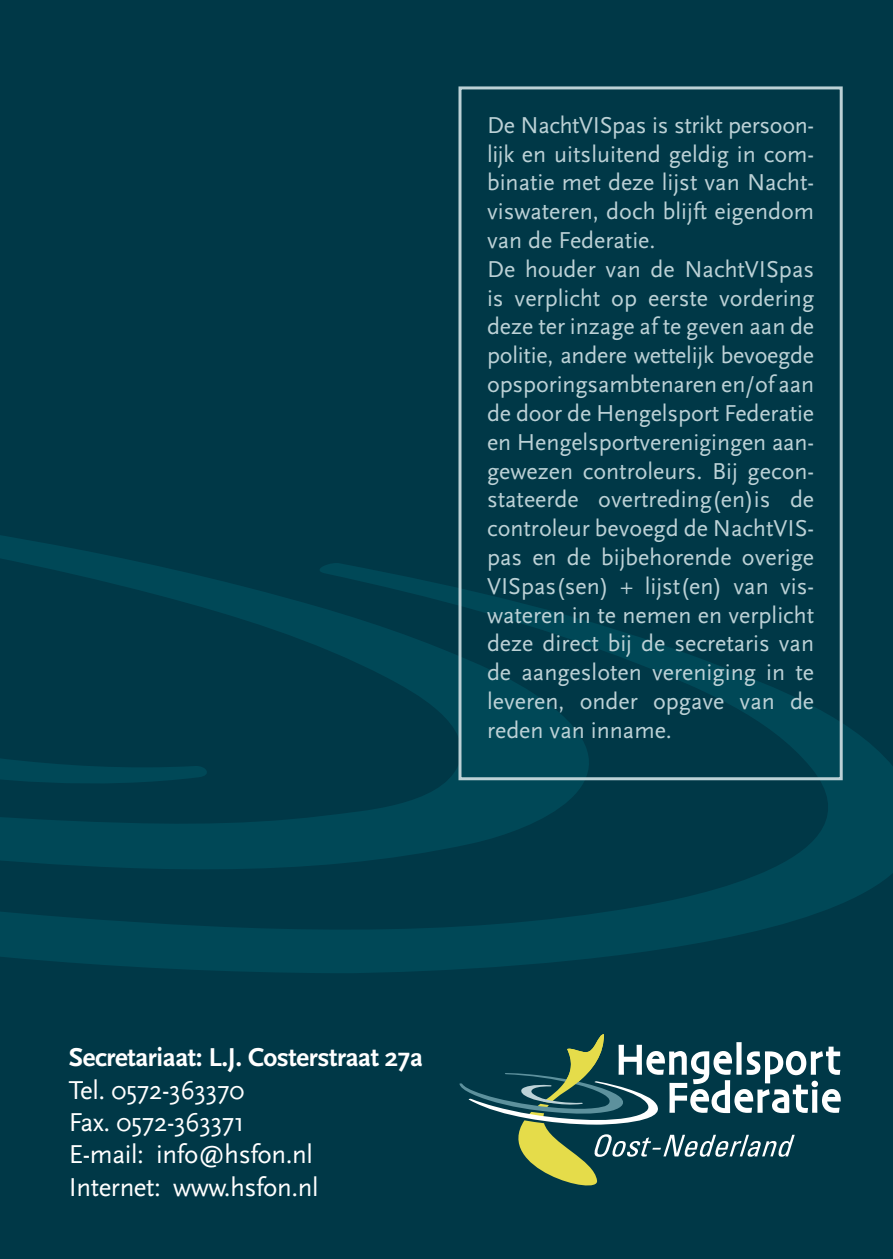
<style>
.page{position:relative;width:893px;height:1259px;background:#003847}
.page>*{position:absolute;margin:0;border:0;box-sizing:border-box;transform-origin:0 0}
.t1{font:27px/32.4px "Scala Sans";letter-spacing:-.015em;color:#fff}
.t2{font:700 27px "Scala Sans";letter-spacing:-.015em;color:#fff}
.t3{font:24px/28.8px "Scala Sans";color:#bcd1d6}
</style>
<div class="page">
<svg style="left:0;top:535px;width:136px;height:27px;fill:#004756"></svg>
<svg style="left:0;top:562px;width:893px;height:411px"></svg>
<svg style="left:0;top:592px;width:213px;height:197px"></svg>
<svg style="left:459px;top:1034px;width:382px;height:152px"></svg>
<div style="left:458px;top:86px;width:385px;height:694px;border:3px solid #bcd1d6"></div>
<p class="t3" style="left:487px;top:111px;width:329px">De NachtVISpas is strikt persoon&shy;lijk en uitsluitend geldig in com&shy;binatie met deze lijst van Nacht&shy;viswateren, doch blijft eigendom van de Federatie.<br>De houder van de NachtVISpas is verplicht op eerste vordering deze ter inzage af te geven aan de politie, andere wettelijk bevoegde opsporingsambtenaren en/of aan de door de Hengelsport Federatie en Hengelsportverenigingen aan&shy;gewezen controleurs. Bij gecon&shy;stateerde overtreding(en)is de controleur bevoegd de NachtVIS&shy;pas en de bijbehorende overige<br>VISpas(sen) + lijst(en) van vis&shy;wateren in te nemen en verplicht deze direct bij de secretaris van de aangesloten vereniging in te leveren, onder opgave van de reden van inname.</p>
<p class="t2" style="left:69px;top:1043px;width:356px">Secretariaat: L.J. Costerstraat 27a</p>
<p class="t1" style="left:69px;top:1074px;width:251px">Tel. 0572-363370<br>Fax. 0572-363371<br>E-mail: info@hsfon.nl<br>Internet: www.hsfon.nl</p>
</div>
